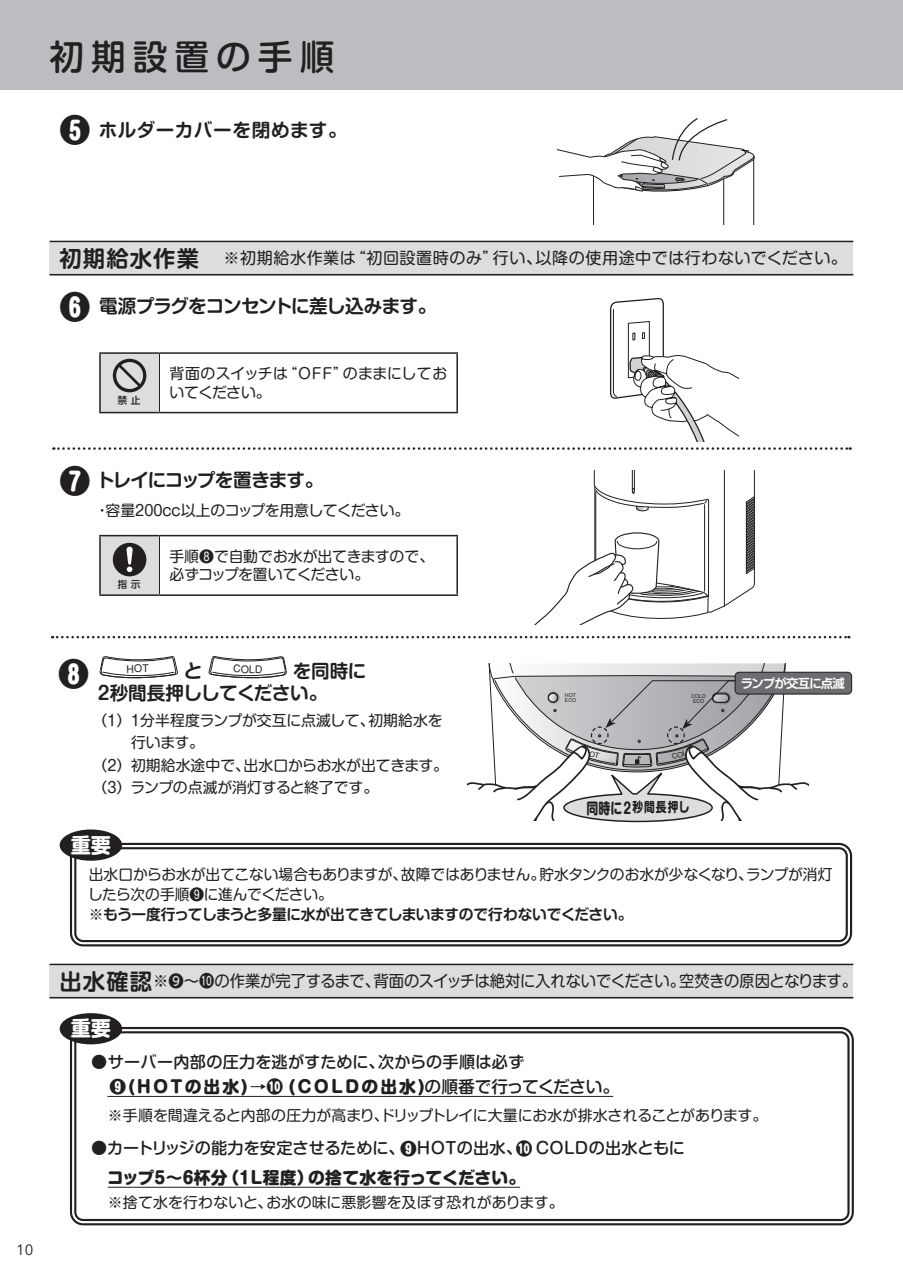
<style>
.page{position:relative;width:903px;height:1275px;background:#fff}
.page>*{position:absolute;margin:0;border:0;box-sizing:border-box;transform-origin:0 0}
.t1{font:500 34.65px "Shin M Go Pro";letter-spacing:.2em;color:#231f20}
.t2{font:800 31.85px "Shin M Go Pro";color:#231f20}
.t3{font:700 20.47px "Shin M Go Pro";color:#fff}
.t4{font:700 18.55px/21.7px "Shin M Go Pro De";letter-spacing:-.035em;color:#231f20}
.t5{font:700 18.55px "Shin M Go Pro De";letter-spacing:-.055em;color:#231f20}
.t6{font:700 18.55px "Shin M Go Pro De";letter-spacing:.025em;color:#231f20}
.t7{font:800 16.8px "Shin M Go Pro";letter-spacing:.125em;color:#231f20}
.t8{font:800 16.8px "Shin M Go Pro";letter-spacing:.02em;color:#231f20}
.t9{font:500 16.1px "Shin M Go Pro";letter-spacing:.015em;color:#231f20}
.t10{font:16.1px "Shin M Go Pro";letter-spacing:-.025em;color:#231f20;scale:.95 1}
.t11{font:16.1px "Shin M Go Pro";letter-spacing:.03em;color:#231f20}
.t12{font:14.88px/18.6px "Shin M Go Pro";letter-spacing:-.01em;color:#231f20}
.t13{font:700 14.88px "Shin M Go Pro De";letter-spacing:-.03em;color:#231f20}
.t14{font:14.88px "Shin M Go Pro";letter-spacing:.01em;color:#231f20}
.t15{font:14.88px "Avenir Next";color:#231f20}
.t16{font:700 13.47px "Shin M Go Pro";letter-spacing:.08em;color:#231f20;scale:.8 1}
.t17{font:700 12.42px "Shin M Go Pro De";letter-spacing:-.065em;color:#fff}
.t18{font:10.5px "Helvetica";color:#231f20}
.t19{font:500 9.8px "Shin M Go Pro";color:#231f20}
.t20{font:7.35px "Helvetica";color:#231f20}
.t21{font:5.25px/5.2px "Helvetica";color:#231f20;text-align:center}
.s1{font-family:"Shin M Go Pro";font-weight:800;font-size:31.85px}
.s2{font-family:"Shin M Go Pro De";font-weight:700;font-size:22.4px}
.s3{font-size:15.22px}
.s4{font-family:"UD Shin M Go Pr 6 N";font-weight:500}
.s5{font-weight:500}
.s6{font-family:"UD Shin M Go Pr 6 N";font-weight:500;font-size:16.62px}
.s7{font-family:"UD Shin M Go Pr 6 N";font-size:17.32px}
.s8{font-weight:800;font-size:16.8px}
.s9{font-family:"UD Shin M Go Pr 6 N";font-weight:800;font-size:17.32px}
</style>
<div class="page">
<div style="left:0;top:0;width:903px;height:89px;background:#bcbdc0"></div>
<div style="left:50px;top:241px;width:803px;height:34px;background:#dcdddf"></div>
<hr style="left:50px;top:274px;width:803px;height:1px;background:#231f20">
<hr style="left:50px;top:241px;width:803px;height:1px;background:#231f20">
<div style="left:100px;top:353px;width:59px;height:60px;background:#dcdddf"></div>
<hr style="left:99px;top:352px;width:60px;height:2px;background:#231f20">
<hr style="left:99px;top:354px;width:2px;height:58px;background:#231f20">
<hr style="left:159px;top:352px;width:299px;height:2px;background:#231f20">
<hr style="left:456px;top:354px;width:2px;height:58px;background:#231f20">
<hr style="left:99px;top:412px;width:60px;height:1px;background:#231f20">
<hr style="left:159px;top:412px;width:299px;height:1px;background:#231f20">
<hr style="left:159px;top:354px;width:1px;height:58px;background:#231f20">
<svg style="left:113px;top:359px;width:33px;height:33px"></svg>
<svg style="left:53px;top:447px;width:798px;height:3px"></svg>
<div style="left:100px;top:536px;width:59px;height:59px;background:#dcdddf"></div>
<hr style="left:99px;top:535px;width:60px;height:1px;background:#231f20">
<hr style="left:99px;top:536px;width:2px;height:58px;background:#231f20">
<hr style="left:159px;top:535px;width:299px;height:1px;background:#231f20">
<hr style="left:456px;top:536px;width:2px;height:58px;background:#231f20">
<hr style="left:99px;top:594px;width:60px;height:2px;background:#231f20">
<hr style="left:159px;top:594px;width:299px;height:2px;background:#231f20">
<hr style="left:159px;top:536px;width:1px;height:58px;background:#231f20">
<div style="left:113px;top:543px;width:33px;height:33px;background:#231f20;border-radius:50%"></div>
<svg style="left:126px;top:547px;width:7px;height:25px"></svg>
<svg style="left:610px;top:298px;width:128px;height:143px"></svg>
<svg style="left:534px;top:471px;width:221px;height:154px"></svg>
<svg style="left:52px;top:636px;width:797px;height:2px"></svg>
<svg style="left:208px;top:656px;width:79px;height:23px"></svg>
<div style="left:735px;top:672px;width:116px;height:22px;background:#6c6d70;border-radius:4px"></div>
<div style="left:734px;top:672px;width:118px;height:23px;border:1px solid #231f20;border-radius:4px"></div>
<div style="left:50px;top:964px;width:803px;height:34px;background:#dcdddf"></div>
<hr style="left:50px;top:997px;width:803px;height:1px;background:#231f20">
<hr style="left:50px;top:964px;width:803px;height:1px;background:#231f20">
<div style="left:70px;top:843px;width:782px;height:103px;border:2px solid #231f20;border-radius:12px"></div>
<div style="left:74px;top:847px;width:774px;height:95px;border:2px solid #231f20;border-radius:8px"></div>
<svg style="left:556px;top:118px;width:199px;height:107px"></svg>
<div style="left:70px;top:1027px;width:784px;height:198px;border:2px solid #231f20;border-radius:12px"></div>
<div style="left:74px;top:1031px;width:775px;height:190px;border:2px solid #231f20;border-radius:8px"></div>
<hr style="left:107px;top:1096px;width:160px;height:1px;background:#231f20">
<svg style="left:267px;top:1096px;width:20px;height:1px"></svg>
<hr style="left:287px;top:1096px;width:326px;height:1px;background:#231f20">
<hr style="left:108px;top:1187px;width:412px;height:1px;background:#231f20">
<div style="left:60px;top:1013px;width:62px;height:31px;background:#231f20;border-radius:50%"></div>
<div style="left:60px;top:829px;width:62px;height:32px;background:#231f20;border-radius:50%"></div>
<svg style="left:100px;top:656px;width:78px;height:23px"></svg>
<svg style="left:468px;top:663px;width:340px;height:160px"></svg>
<h1 class="t1" style="left:50px;top:29px;width:286px">初期設置の手順</h1>
<p class="t6" style="left:60px;top:115px;width:289px"><span class="s1">❺</span> ホルダーカバーを閉めます。</p>
<p class="t11" style="left:60px;top:245px;width:789px"><span class="s2">初期給水作業　</span>※初期給水作業は“初回設置時のみ”行い、以降の使用途中では行わないでください。</p>
<p class="t4" style="left:60px;top:293px;width:378px"><span class="s1">❻</span> 電源プラグをコンセントに差し込みます。</p>
<p class="t19" style="left:118px;top:393px;width:25px">禁止</p>
<p class="t12" style="left:169px;top:362px;width:279px">背面のスイッチは“OFF”のままにしておいてください。</p>
<p class="t5" style="left:60px;top:465px;width:265px"><span class="s1">❼</span> トレイにコップを置きます。</p>
<p class="t12" style="left:95px;top:499px;width:316px">・容量200cc以上のコップを用意してください。</p>
<p class="t19" style="left:118px;top:577px;width:25px">指示</p>
<p class="t12" style="left:169px;top:545px;width:266px">手順❽で自動でお水が出てきますので、必ずコップを置いてください。</p>
<p class="t15" style="left:16px;top:1238px;width:19px">10</p>
<h2 class="t2" style="left:58px;top:648px;width:33px">❽</h2>
<p class="t4" style="left:184px;top:658px;width:20px">と</p>
<p class="t18" style="left:234px;top:662px;width:31px;rotate:2deg">COLD</p>
<p class="t4" style="left:98px;top:658px;width:270px;text-indent:195px">を同時に<br>2秒間長押ししてください。</p>
<p class="t12" style="left:93px;top:709px;width:352px">（1）1分半程度ランプが交互に点滅して、初期給水を</p>
<p class="t12" style="left:131px;top:732px;width:75px">行います。</p>
<p class="t12" style="left:93px;top:754px;width:357px">（2）初期給水途中で、出水口からお水が出てきます。</p>
<p class="t12" style="left:93px;top:776px;width:287px">（3）ランプの点滅が消灯すると終了です。</p>
<h3 class="t3" style="left:71px;top:828px;width:42px">重要</h3>
<p class="t21" style="left:565px;top:692px;width:13px;text-align:left">HOT<br>ECO</p>
<p class="t21" style="left:691px;top:693px;width:16px">COLD<br>ECO</p>
<p class="t20" style="left:671px;top:751px;width:22px;rotate:-15deg">COLD</p>
<p class="t16" style="left:587px;top:796px;width:130px"><span class="s3">同時に2</span>秒間長押し</p>
<p class="t17" style="left:741px;top:673px;width:106px">ランプが交互に点滅</p>
<p class="t12" style="left:88px;top:863px;width:746px;line-height:19.8px">出水口からお水が出てこない場合もありますが、故障ではありません。貯水タンクのお水が少なくなり、ランプが消灯したら次の手順❾に進んでください。</p>
<p class="t13" style="left:89px;top:902px;width:545px">※もう一度行ってしまうと多量に水が出てきてしまいますので行わないでください。</p>
<p class="t10" style="left:60px;top:968px;width:841px"><span class="s2">出水確認</span>※<span class="s4">❾</span><span class="s5">〜</span><span class="s6">❿</span>の作業が完了するまで、背面のスイッチは絶対に入れないでください。空焚きの原因となります。</p>
<h3 class="t3" style="left:71px;top:1012px;width:42px">重要</h3>
<p class="t9" style="left:91px;top:1048px;width:434px">●サーバー内部の圧力を逃がすために、次からの手順は必ず</p>
<p class="t7" style="left:109px;top:1073px;width:511px">❾(HOTの出水)→<span class="s7">❿</span> (COLDの出水)<span class="s5">の順番で行ってください。</span></p>
<p class="t12" style="left:108px;top:1104px;width:661px">※手順を間違えると内部の圧力が高まり、ドリップトレイに大量にお水が排水されることがあります。</p>
<p class="t9" style="left:91px;top:1135px;width:595px">●カートリッジの能力を安定させるために、<span class="s8">❾</span>HOTの出水、<span class="s9">❿</span> COLDの出水ともに</p>
<p class="t8" style="left:107px;top:1164px;width:419px">コップ5〜6杯分（1L程度）の捨て水を行ってください。</p>
<p class="t14" style="left:108px;top:1190px;width:458px">※捨て水を行わないと、お水の味に悪影響を及ぼす恐れがあります。</p>
</div>
